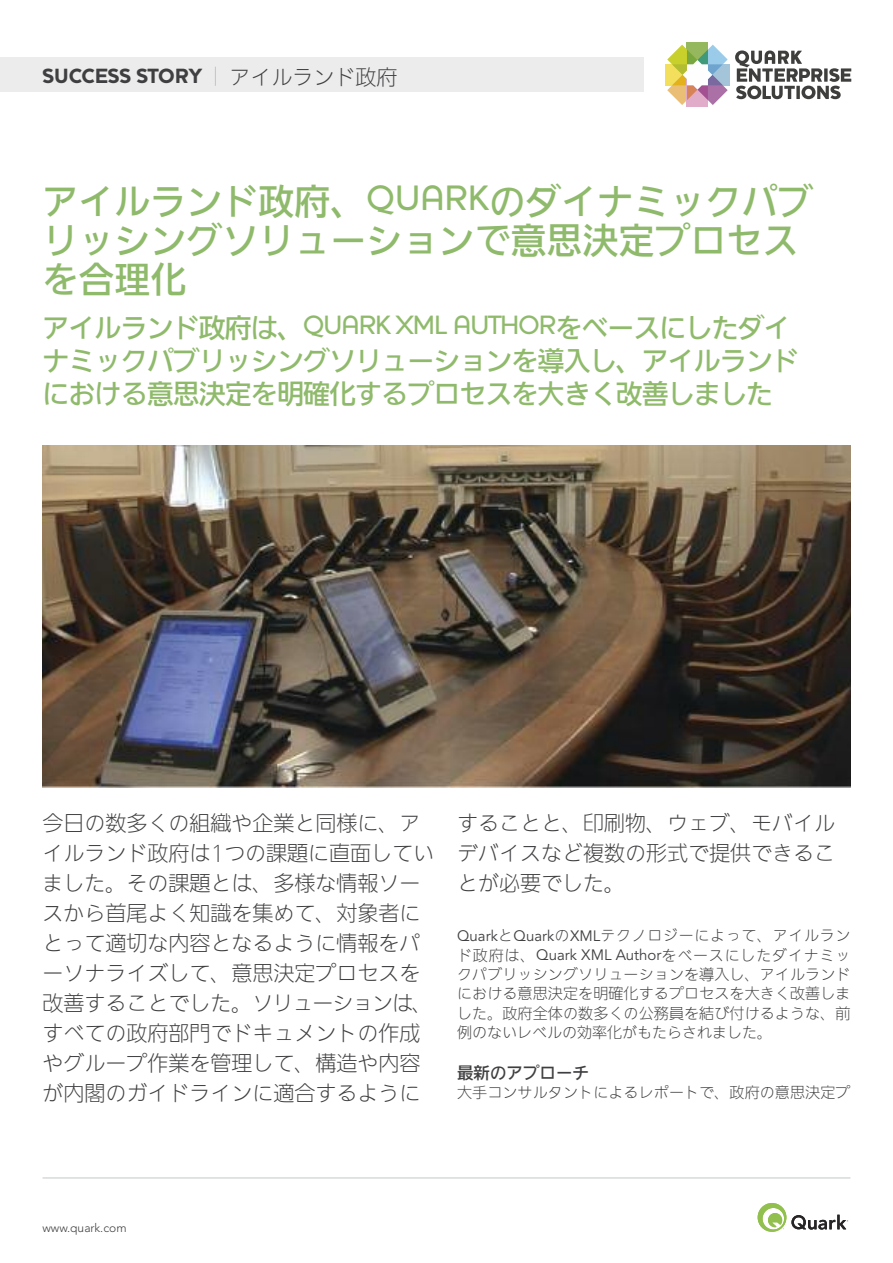
<style>
.page{position:relative;width:893px;height:1263px;background:#fff}
.page>*{position:absolute;margin:0;border:0;box-sizing:border-box;transform-origin:0 0}
.t1{font:500 36px/39px "Iwa UD Go Hon Pro";color:#8fba6b}
.t2{font:500 27px/33px "Iwa UD Go Hon Pro";letter-spacing:-.035em;color:#8fba6b}
.t3{font:300 21px/30px "Iwa UD Go Hon Pro";color:#3f3f41}
.t4{font:900 21px "Houschka";color:#3f3f41}
.t5{font:500 16.5px "Iwa UD Go Hon Pro";color:#3f3f41}
.t6{font:300 15px/19.4px "Iwa UD Go Hon Pro";letter-spacing:.01em;color:#3f3f41;text-align:justify}
.t7{font:300 12px "Avenir";color:#3f3f41}
.s1{font-weight:100}
.s2{font-family:"Iwa UD Go Hon Pro";font-weight:300}
.s3{font-family:"Houschka"}
.s4{font-family:"Avenir";font-weight:400}
</style>
<div class="page">
<div style="left:0;top:58px;width:643px;height:34px;background:#ececec"></div>
<svg style="left:758px;top:1203px;width:90px;height:29px"></svg>
<div style="left:665px;top:64px;width:33px;height:21px;background:#f3df5b"></div>
<div style="left:697px;top:64px;width:33px;height:21px;background:#a4c4d9"></div>
<div style="left:687px;top:43px;width:21px;height:32px;background:#95b75d"></div>
<div style="left:687px;top:75px;width:21px;height:32px;background:#e1acca"></div>
<svg style="left:667px;top:45px;width:61px;height:60px"></svg>
<svg style="left:735px;top:50px;width:116px;height:49px"></svg>
<hr style="left:43px;top:1177px;width:807px;height:2px;background:#d8d9d9">
<img style="left:43px;top:446px;width:807px;height:341px">
<p class="t4" style="left:43px;top:69px;width:356px">SUCCESS STORY <span class="s1">|</span> <span class="s2">アイルランド政府</span></p>
<h1 class="t1" style="left:43px;top:182px;width:773px">アイルランド政府、<span class="s3">QUARK</span>のダイナミックパブリッシングソリューションで意思決定プロセスを合理化</h1>
<p class="t2" style="left:43px;top:311px;width:758px">アイルランド政府は、<span class="s3">QUARK XML AUTHOR</span>をベースにしたダイナミックパブリッシングソリューションを導入し、アイルランドにおける意思決定を明確化するプロセスを大きく改善しました</p>
<p class="t3" style="left:43px;top:809px;width:393px">今日の数多くの組織や企業と同様に、アイルランド政府は1つの課題に直面していました。その課題とは、多様な情報ソースから首尾よく知識を集めて、対象者にとって適切な内容となるように情報をパーソナライズして、意思決定プロセスを改善することでした。ソリューションは、すべての政府部門でドキュメントの作成やグループ作業を管理して、構造や内容が内閣のガイドラインに適合するように</p>
<p class="t3" style="left:457px;top:809px;width:379px;text-align:justify">することと、印刷物、ウェブ、モバイルデバイスなど複数の形式で提供できることが必要でした。</p>
<p class="t6" style="left:457px;top:927px;width:395px"><span class="s4">Quark</span>と<span class="s4">Quark</span>の<span class="s4">XML</span>テクノロジーによって、アイルランド政府は、<span class="s4">Quark XML Author</span>をベースにしたダイナミックパブリッシングソリューションを導入し、アイルランドにおける意思決定を明確化するプロセスを大きく改善しました。政府全体の数多くの公務員を結び付けるような、前例のないレベルの効率化がもたらされました。</p>
<p class="t5" style="left:457px;top:1060px;width:133px">最新のアプローチ</p>
<p class="t6" style="left:457px;top:1083px;width:395px">大手コンサルタントによるレポートで、政府の意思決定プ</p>
<p class="t7" style="left:43px;top:1221px;width:86px">www.quark.com</p>
</div>
